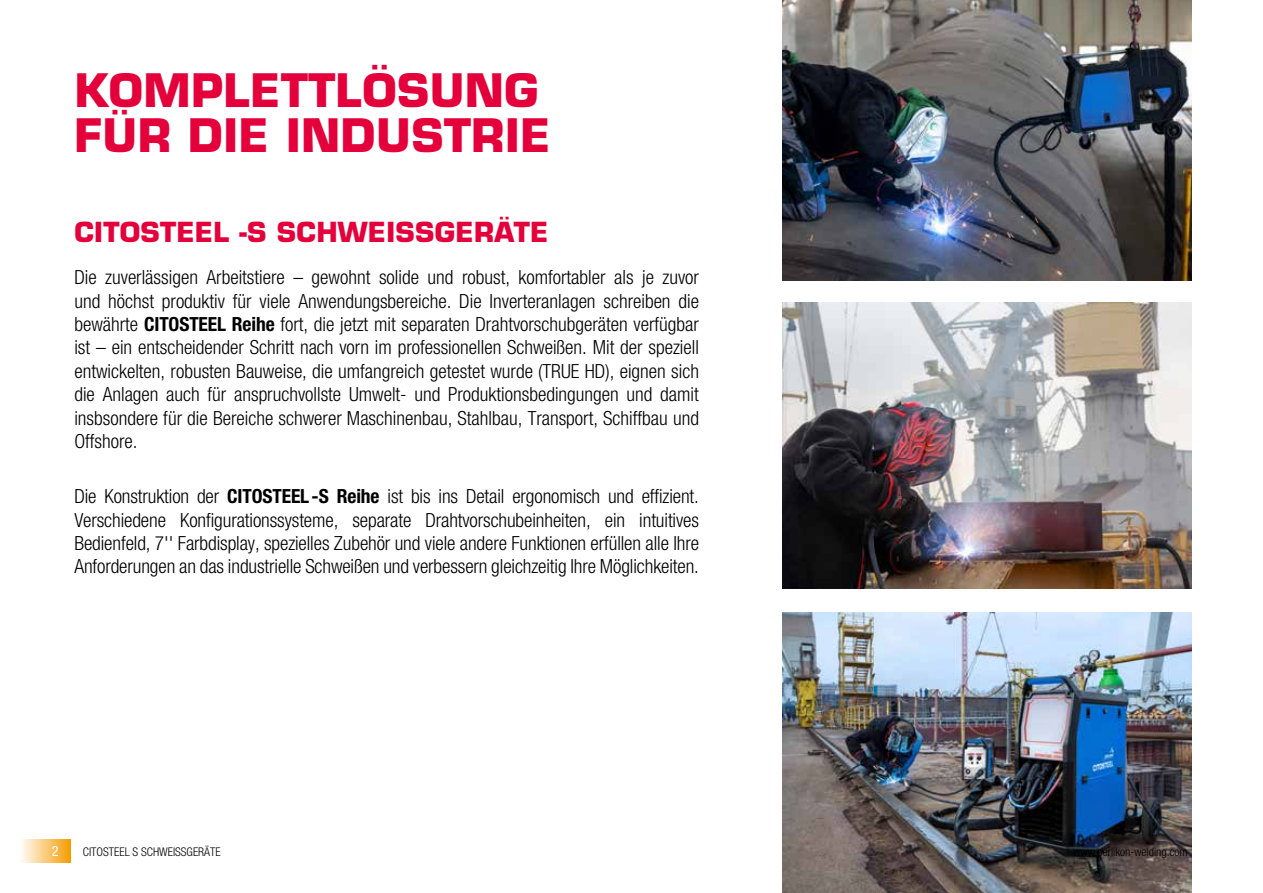
<style>
.page{position:relative;width:1263px;height:893px;background:#fff}
.page>*{position:absolute;margin:0;border:0;box-sizing:border-box;transform-origin:0 0}
.t1{font:700 45px/45px "Eurostile LT Std";letter-spacing:.01em;color:#e4003a}
.t2{font:700 27px "Eurostile LT Std";letter-spacing:.01em;color:#e4003a}
.t3{font:300 condensed 19.5px/23.4px "Helvetica Neue LT Std";letter-spacing:-.005em;color:#000;text-align:justify}
.t4{font:condensed 14.25px "Helvetica Neue LT Std";color:#fff}
.t5{font:300 condensed 12px "Helvetica Neue LT Std";color:#000}
.s1{font-weight:700}
</style>
<div class="page">
<img style="left:783px;top:302px;width:409px;height:286px">
<img style="left:783px;top:612px;width:409px;height:281px">
<img style="left:782px;top:0;width:410px;height:281px">
<div style="left:19px;top:839px;width:51px;height:24px;background:linear-gradient(to right,#feffff,#f59e07)"></div>
<h1 class="t1" style="left:74px;top:68px;width:478px">KOMPLETTLÖSUNG<br>FÜR DIE INDUSTRIE</h1>
<h2 class="t2" style="left:74px;top:216px;width:475px">CITOSTEEL -S SCHWEISSGERÄTE</h2>
<p class="t3" style="left:74px;top:265px;width:626px">Die zuverlässigen Arbeitstiere – gewohnt solide und robust, komfortabler als je zuvor und höchst produktiv für viele Anwendungsbereiche. Die Inverteranlagen schreiben die bewährte <span class="s1">CITOSTEEL Reihe</span> fort, die jetzt mit separaten Drahtvorschubgeräten verfügbar ist – ein entscheidender Schritt nach vorn im professionellen Schweißen. Mit der speziell entwickelten, robusten Bauweise, die umfangreich getestet wurde (TRUE HD), eignen sich die Anlagen auch für anspruchvollste Umwelt- und Produktionsbedingungen und damit insbsondere für die Bereiche schwerer Maschinenbau, Stahlbau, Transport, Schiffbau und Offshore.</p>
<p class="t3" style="left:74px;top:484px;width:626px">Die Konstruktion der <span class="s1">CITOSTEEL-S Reihe</span> ist bis ins Detail ergonomisch und effizient.<br>Verschiedene Konfigurationssysteme, separate Drahtvorschubeinheiten, ein intuitives Bedienfeld, 7'' Farbdisplay, spezielles Zubehör und viele andere Funktionen erfüllen alle Ihre Anforderungen an das industrielle Schweißen und verbessern gleichzeitig Ihre Möglichkeiten.</p>
<p class="t4" style="left:52px;top:843px;width:8px">2</p>
<p class="t5" style="left:83px;top:845px;width:139px">CITOSTEEL S SCHWEISSGERÄTE</p>
<p class="t5" style="left:1074px;top:845px;width:116px">www.oerlikon-welding.com</p>
</div>
